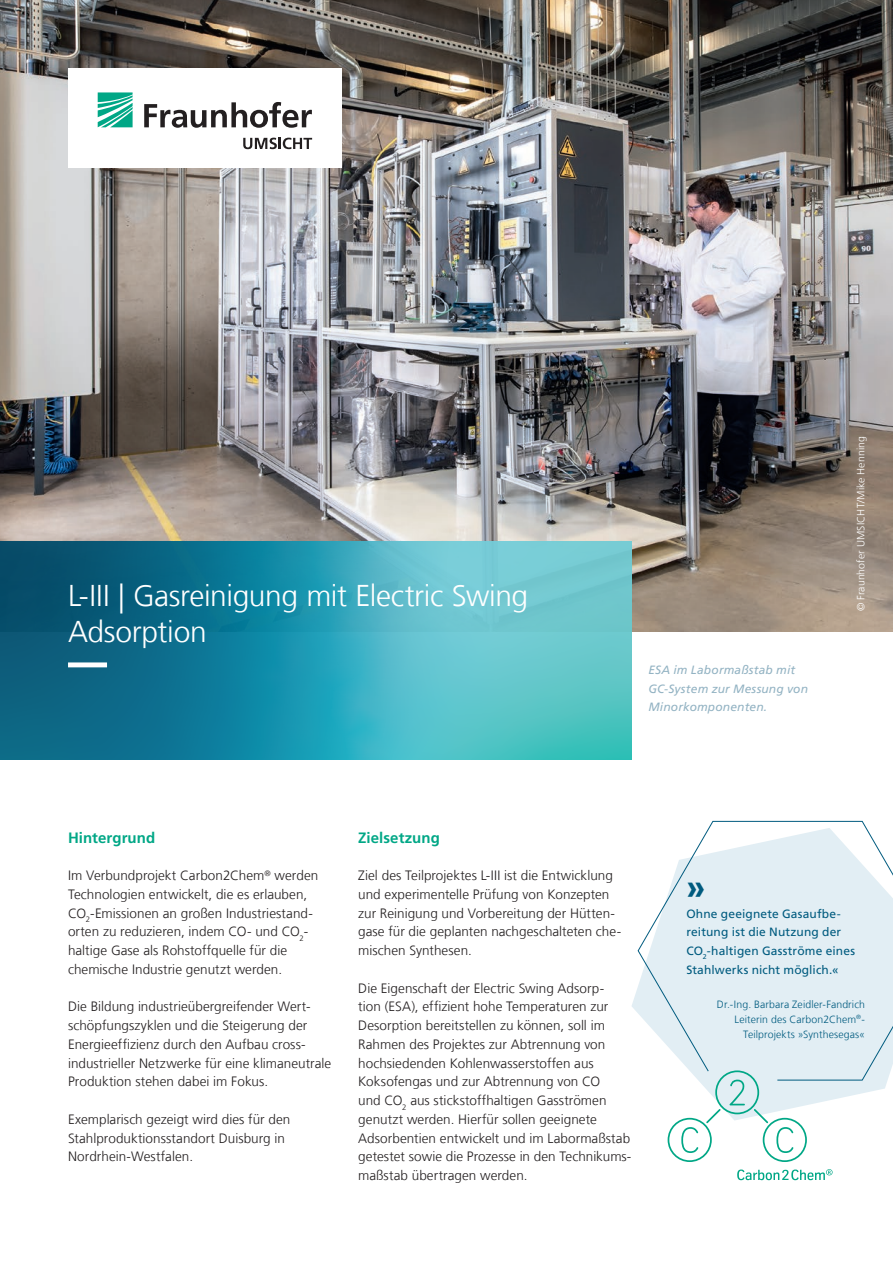
<style>
.page{position:relative;width:893px;height:1263px;background:#fff}
.page>*{position:absolute;margin:0;border:0;box-sizing:border-box;transform-origin:0 0}
.t1{font:700 34.5px "Frutiger LT Com";color:#005b7f}
.t2{font:300 30px/36px "Frutiger LT Com";letter-spacing:-.015em;color:#fff}
.t3{font:700 15px "Frutiger LT Com";letter-spacing:.005em;color:#00a786}
.t4{font:300 13.5px/18.8px "Frutiger LT Com";letter-spacing:.005em;color:#231f20}
.t5{font:12px/18.8px "Frutiger LT Com";letter-spacing:.01em;color:#005b7f}
.t6{font:italic 12px/18.8px "Frutiger LT Com";letter-spacing:.015em;color:#93b3c3}
.t7{font:300 10.5px/15px "Frutiger LT Com";letter-spacing:.01em;color:#005b7f;text-align:right}
.t8{font:300 10.5px "Frutiger LT Com";letter-spacing:.01em;color:#fff}
</style>
<div class="page">
<svg style="left:632px;top:990px;width:255px;height:115px"></svg>
<svg style="left:637px;top:820px;width:256px;height:261px"></svg>
<img style="left:0;top:0;width:893px;height:631px">
<div style="left:68px;top:68px;width:273px;height:99px;background:#fff"></div>
<svg style="left:98px;top:92px;width:35px;height:35px"></svg>
<svg style="left:144px;top:102px;width:168px;height:26px"></svg>
<svg style="left:243px;top:138px;width:69px;height:11px"></svg>
<svg style="left:0;top:541px;width:631px;height:218px"></svg>
<svg style="left:668px;top:1070px;width:139px;height:92px"></svg>
<svg style="left:737px;top:1169px;width:95px;height:11px"></svg>
<svg style="left:68px;top:662px;width:521px;height:5px"></svg>
<h2 class="t2" style="left:68px;top:578px;width:462px">L-III | Gasreinigung mit Electric Swing<br>Adsorption</h2>
<p class="t6" style="left:648px;top:660px;width:161px">ESA im Labormaßstab mit<br>GC-System zur Messung von<br>Minorkomponenten.</p>
<p class="t8" style="left:855px;top:611px;width:177px;rotate:-90deg">© Fraunhofer UMSICHT/Mike Henning</p>
<p class="t3" style="left:68px;top:829px;width:89px">Hintergrund</p>
<p class="t4" style="left:68px;top:866px;width:252px">Im Verbundprojekt Carbon2Chem<sup>®</sup> werden Technologien entwickelt, die es erlauben, CO<sub>2</sub>-Emissionen an großen Industriestand&shy;orten zu reduzieren, indem CO- und CO<sub>2</sub>- haltige Gase als Rohstoffquelle für die chemische Industrie genutzt werden.</p>
<p class="t4" style="left:68px;top:997px;width:265px">Die Bildung industrieübergreifender Wert&shy;schöpfungszyklen und die Steigerung der Energieeffizienz durch den Aufbau cross&shy;industrieller Netzwerke für eine klimaneutrale Produktion stehen dabei im Fokus.</p>
<p class="t4" style="left:68px;top:1110px;width:224px">Exemplarisch gezeigt wird dies für den<br>Stahlproduktionsstandort Duisburg in<br>Nordrhein-Westfalen.</p>
<p class="t3" style="left:358px;top:829px;width:83px">Zielsetzung</p>
<p class="t4" style="left:358px;top:866px;width:264px">Ziel des Teilprojektes L-III ist die Entwicklung und experimentelle Prüfung von Konzepten zur Reinigung und Vorbereitung der Hütten&shy;gase für die geplanten nachgeschalteten che&shy;mischen Synthesen.</p>
<p class="t4" style="left:358px;top:979px;width:275px">Die Eigenschaft der Electric Swing Adsorp-<br>tion (ESA), effizient hohe Temperaturen zur Desorption bereitstellen zu können, soll im Rahmen des Projektes zur Abtrennung von hochsiedenden Kohlenwasserstoffen aus Koksofengas und zur Abtrennung von CO<br>und CO<sub>2</sub> aus stickstoffhaltigen Gasströmen genutzt werden. Hierfür sollen geeignete Adsorbentien entwickelt und im Labormaßstab getestet sowie die Prozesse in den Technikums&shy;maßstab übertragen werden.</p>
<h1 class="t1" style="left:686px;top:867px;width:21px">»</h1>
<p class="t5" style="left:686px;top:904px;width:170px">Ohne geeignete Gasaufbe&shy;reitung ist die Nutzung der<br>CO<sub>2</sub>-haltigen Gasströme eines<br>Stahlwerks nicht möglich.«</p>
<p class="t7" style="left:717px;top:997px;width:150px">Dr.-Ing. Barbara Zeidler-Fandrich<br>Leiterin des Carbon2Chem<sup>®</sup>-<br>Teilprojekts »Synthesegas«</p>
</div>
